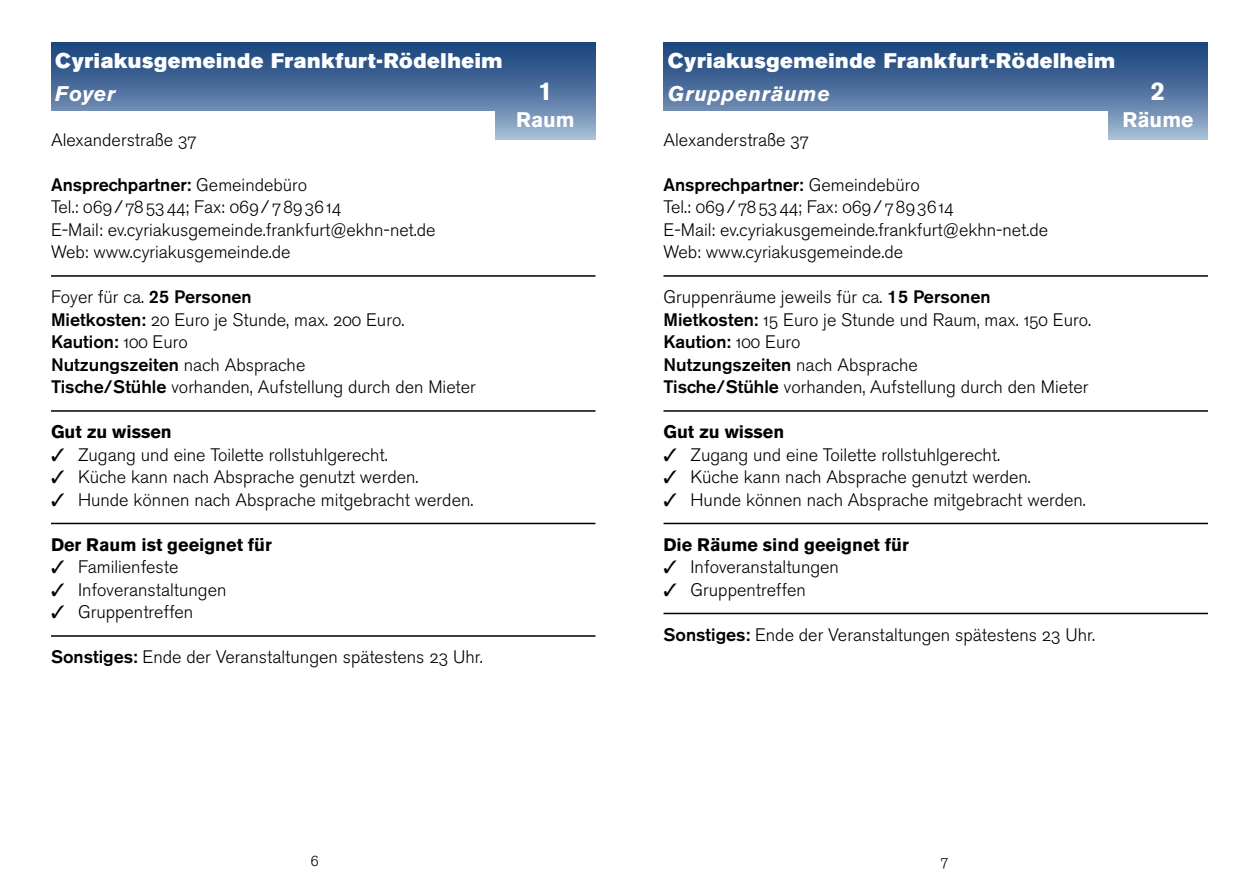
<style>
.page{position:relative;width:1259px;height:893px;background:#fff}
.page>*{position:absolute;margin:0;border:0;box-sizing:border-box;transform-origin:0 0}
.t1{font:700 25.5px "Akzidenz Grotesk BE";color:#fff}
.t2{font:21px "Akzidenz Grotesk BE Super";letter-spacing:.03em;color:#fff}
.t3{font:italic 700 21px "Akzidenz Grotesk BE";letter-spacing:.03em;color:#fff}
.t4{font:700 21px "Akzidenz Grotesk BE";color:#fff}
.t5{font:18px/22.5px "Akzidenz Grotesk BE Light Os F";color:#000}
.t6{font:500 18px/22.5px "Akzidenz Grotesk BE";color:#000}
.t7{font:700 18px "Akzidenz Grotesk BE";color:#000}
.t8{font:15px "Akzidenz Grotesk BE Light Os F";color:#000}
.s1{font-family:"Akzidenz Grotesk BE Light Os F";font-weight:400}
.s2{font-family:"Akzidenz Grotesk BE";font-weight:500}
</style>
<div class="page">
<hr style="left:51px;top:275px;width:544px;height:2px;background:#000">
<hr style="left:51px;top:410px;width:544px;height:2px;background:#000">
<hr style="left:51px;top:523px;width:544px;height:1px;background:#000">
<hr style="left:51px;top:635px;width:544px;height:2px;background:#000">
<div style="left:51px;top:43px;width:544px;height:68px;background:linear-gradient(to bottom,#16427a,#6b87af)"></div>
<div style="left:495px;top:81px;width:100px;height:59px;background:linear-gradient(to bottom,#406294,#a7c0d6)"></div>
<hr style="left:663px;top:275px;width:545px;height:2px;background:#000">
<hr style="left:663px;top:410px;width:545px;height:2px;background:#000">
<hr style="left:663px;top:523px;width:545px;height:1px;background:#000">
<hr style="left:663px;top:613px;width:545px;height:1px;background:#000">
<div style="left:663px;top:43px;width:545px;height:68px;background:linear-gradient(to bottom,#16427a,#6b87af)"></div>
<div style="left:1108px;top:81px;width:100px;height:59px;background:linear-gradient(to bottom,#406294,#a7c0d6)"></div>
<p class="t2" style="left:55px;top:48px;width:449px">Cyriakusgemeinde Frankfurt-Rödelheim</p>
<p class="t3" style="left:55px;top:81px;width:62px">Foyer</p>
<h1 class="t1" style="left:538px;top:77px;width:16px">1</h1>
<p class="t4" style="left:516px;top:108px;width:60px">Raum</p>
<p class="t5" style="left:51px;top:129px;width:147px">Alexanderstraße 37</p>
<p class="t6" style="left:51px;top:173px;width:258px">Ansprechpartner: <span class="s1">Gemeindebüro</span></p>
<p class="t5" style="left:51px;top:196px;width:386px">Tel.: 069/785344; Fax: 069/7893614<br>E-Mail: ev.cyriakusgemeinde.frankfurt@ekhn-net.de<br>Web: www.cyriakusgemeinde.de</p>
<p class="t5" style="left:51px;top:286px;width:355px">Foyer für ca. <span class="s2">25 Personen<br>Mietkosten:</span> 20 Euro je Stunde, max. 200 Euro.</p>
<p class="t6" style="left:51px;top:330px;width:256px">Kaution: <span class="s1">100 Euro<br></span>Nutzungszeiten <span class="s1">nach Absprache</span></p>
<p class="t5" style="left:51px;top:376px;width:426px"><span class="s2">Tische/Stühle</span> vorhanden, Aufstellung durch den Mieter</p>
<p class="t7" style="left:51px;top:421px;width:122px">Gut zu wissen</p>
<p class="t5" style="left:51px;top:444px;width:338px">✓ Zugang und eine Toilette rollstuhlgerecht.</p>
<p class="t5" style="left:51px;top:466px;width:369px">✓ Küche kann nach Absprache genutzt werden.</p>
<p class="t5" style="left:51px;top:489px;width:424px">✓ Hunde können nach Absprache mitgebracht werden.</p>
<p class="t7" style="left:51px;top:534px;width:222px">Der Raum ist geeignet für</p>
<p class="t5" style="left:51px;top:556px;width:129px">✓ Familienfeste</p>
<p class="t5" style="left:51px;top:579px;width:177px">✓ Infoveranstaltungen</p>
<p class="t5" style="left:51px;top:601px;width:144px">✓ Gruppentreffen</p>
<p class="t5" style="left:51px;top:646px;width:433px"><span class="s2">Sonstiges:</span> Ende der Veranstaltungen spätestens 23 Uhr.</p>
<p class="t2" style="left:668px;top:48px;width:449px">Cyriakusgemeinde Frankfurt-Rödelheim</p>
<p class="t3" style="left:668px;top:81px;width:164px">Gruppenräume</p>
<h1 class="t1" style="left:1150px;top:77px;width:16px">2</h1>
<p class="t4" style="left:1122px;top:108px;width:72px">Räume</p>
<p class="t5" style="left:663px;top:129px;width:147px">Alexanderstraße 37</p>
<p class="t6" style="left:663px;top:173px;width:258px">Ansprechpartner: <span class="s1">Gemeindebüro</span></p>
<p class="t5" style="left:663px;top:196px;width:386px">Tel.: 069/785344; Fax: 069/7893614<br>E-Mail: ev.cyriakusgemeinde.frankfurt@ekhn-net.de<br>Web: www.cyriakusgemeinde.de</p>
<p class="t5" style="left:663px;top:286px;width:429px">Gruppenräume jeweils für ca. <span class="s2">15 Personen<br>Mietkosten:</span> 15 Euro je Stunde und Raum, max. 150 Euro.</p>
<p class="t6" style="left:663px;top:330px;width:256px">Kaution: <span class="s1">100 Euro<br></span>Nutzungszeiten <span class="s1">nach Absprache</span></p>
<p class="t5" style="left:663px;top:376px;width:426px"><span class="s2">Tische/Stühle</span> vorhanden, Aufstellung durch den Mieter</p>
<p class="t7" style="left:663px;top:421px;width:122px">Gut zu wissen</p>
<p class="t5" style="left:663px;top:444px;width:338px">✓ Zugang und eine Toilette rollstuhlgerecht.</p>
<p class="t5" style="left:663px;top:466px;width:369px">✓ Küche kann nach Absprache genutzt werden.</p>
<p class="t5" style="left:663px;top:489px;width:424px">✓ Hunde können nach Absprache mitgebracht werden.</p>
<p class="t7" style="left:663px;top:534px;width:247px">Die Räume sind geeignet für</p>
<p class="t5" style="left:663px;top:556px;width:177px">✓ Infoveranstaltungen</p>
<p class="t5" style="left:663px;top:579px;width:144px">✓ Gruppentreffen</p>
<p class="t5" style="left:663px;top:624px;width:433px"><span class="s2">Sonstiges:</span> Ende der Veranstaltungen spätestens 23 Uhr.</p>
<p class="t8" style="left:311px;top:852px;width:9px">6</p>
<p class="t8" style="left:940px;top:852px;width:9px">7</p>
</div>
